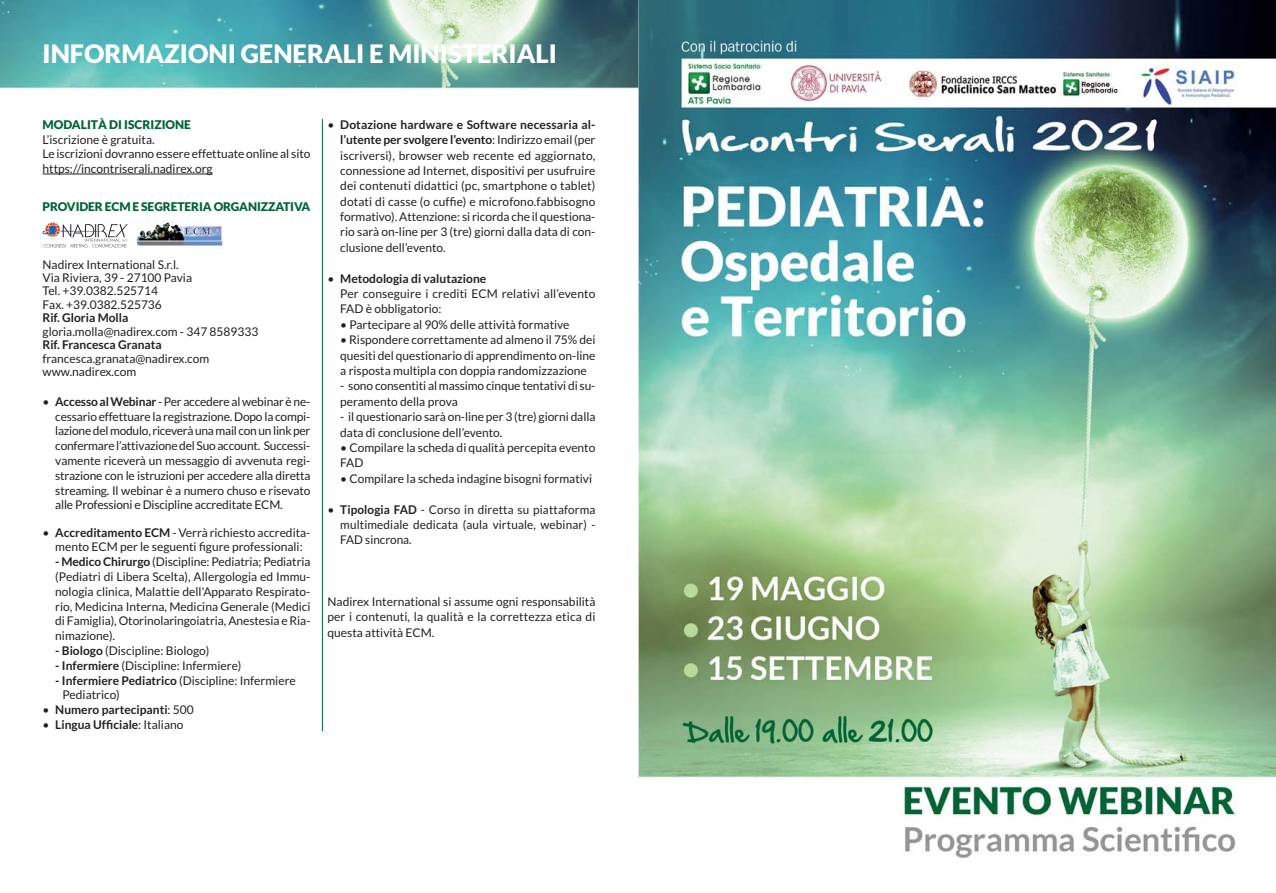
<style>
.page{position:relative;width:1276px;height:893px;background:#fff}
.page>*{position:absolute;margin:0;border:0;box-sizing:border-box;transform-origin:0 0}
.t1{font:900 25.5px "Lato";color:#fff}
.t2{font:12px/15.5px "Lato";color:#231f20}
.t3{font:700 12px "Lato";color:#231f20}
.t4{font:900 12px "Lato";letter-spacing:-.005em;color:#006436}
.s1{font-weight:700}
.s2{font-weight:400}
</style>
<div class="page">
<img style="left:0;top:0;width:1276px;height:858px">
<hr style="left:43px;top:174px;width:170px;height:1px;background:#231f20">
<svg style="left:43px;top:222px;width:85px;height:26px"></svg>
<img style="left:137px;top:221px;width:86px;height:24px">
<hr style="left:322px;top:119px;width:1px;height:612px;background:#006436">
<h1 class="t1" style="left:43px;top:44px;width:516px">INFORMAZIONI GENERALI E MINISTERIALI</h1>
<p class="t4" style="left:43px;top:120px;width:150px">MODALITÀ DI ISCRIZIONE</p>
<p class="t2" style="left:43px;top:133px;width:269px;line-height:14.9px">L’iscrizione è gratuita.<br>Le iscrizioni dovranno essere effettuate online al sito https://incontriserali.nadirex.org</p>
<p class="t4" style="left:43px;top:202px;width:269px">PROVIDER ECM E SEGRETERIA ORGANIZZATIVA</p>
<p class="t2" style="left:43px;top:258px;width:151px;line-height:13.5px">Nadirex International S.r.l.<br>Via Riviera, 39 - 27100 Pavia<br>Tel. +39.0382.525714<br>Fax. +39.0382.525736</p>
<p class="t3" style="left:43px;top:313px;width:87px">Rif. Gloria Molla</p>
<p class="t2" style="left:43px;top:325px;width:217px">gloria.molla@nadirex.com - 347 8589333</p>
<p class="t3" style="left:43px;top:340px;width:121px">Rif. Francesca Granata</p>
<p class="t2" style="left:43px;top:353px;width:168px;line-height:13.5px">francesca.granata@nadirex.com www.nadirex.com</p>
<p class="t2" style="left:55px;top:395px;width:257px;line-height:14.9px;text-align:justify;text-indent:-13px">• <span class="s1">Accesso al Webinar</span> - Per accedere al webinar è ne&shy;cessario effettuare la registrazione. Dopo la compi&shy;lazione del modulo, riceverà una mail con un link per confermare l’attivazione del Suo account. Successi&shy;vamente riceverà un messaggio di avvenuta regi&shy;strazione con le istruzioni per accedere alla diretta streaming. Il webinar è a numero chuso e risevato alle Professioni e Discipline accreditate ECM.</p>
<p class="t2" style="left:43px;top:526px;width:269px;line-height:14.9px;text-align:center">• <span class="s1">Accreditamento ECM</span> - Verrà richiesto accredita&shy;mento ECM per le seguenti figure professionali:</p>
<p class="t2" style="left:55px;top:555px;width:257px;line-height:14.9px;text-align:justify"><span class="s1">- Medico Chirurgo</span> (Discipline: Pediatria; Pediatria (Pediatri di Libera Scelta), Allergologia ed Immu&shy;nologia clinica, Malattie dell'Apparato Respirato&shy;rio, Medicina Interna, Medicina Generale (Medici di Famiglia), Otorinolaringoiatria, Anestesia e Ria&shy;nimazione).</p>
<p class="t2" style="left:55px;top:644px;width:156px"><span class="s1">- Biologo</span> (Discipline: Biologo)</p>
<p class="t2" style="left:55px;top:659px;width:188px"><span class="s1">- Infermiere</span> (Discipline: Infermiere)</p>
<p class="t2" style="left:62px;top:674px;width:235px;line-height:14.9px;text-indent:-7px"><span class="s1">- Infermiere Pediatrico</span> (Discipline: Infermiere<br>Pediatrico)</p>
<p class="t3" style="left:43px;top:705px;width:153px"><span class="s2">•</span> Numero partecipanti<span class="s2">: 500</span></p>
<p class="t3" style="left:43px;top:720px;width:142px"><span class="s2">•</span> Lingua Ufficiale<span class="s2">: Italiano</span></p>
<p class="t2" style="left:340px;top:118px;width:257px;text-align:justify;text-indent:-13px">• <span class="s1">Dotazione hardware e Software necessaria al&shy;l’utente per svolgere l’evento</span>: Indirizzo email (per iscriversi), browser web recente ed aggiornato, connessione ad Internet, dispositivi per usufruire dei contenuti didattici (pc, smartphone o tablet) dotati di casse (o cuffie) e microfono.fabbisogno formativo). Attenzione: si ricorda che il questiona&shy;rio sarà on-line per 3 (tre) giorni dalla data di con&shy;clusione dell’evento.</p>
<p class="t2" style="left:340px;top:272px;width:257px;text-indent:-13px">• <span class="s1">Metodologia di valutazione<br></span>Per conseguire i crediti ECM relativi all’evento<br>FAD è obbligatorio:</p>
<p class="t2" style="left:340px;top:318px;width:231px">• Partecipare al 90% delle attività formative</p>
<p class="t2" style="left:340px;top:333px;width:257px;text-align:justify">• Rispondere correttamente ad almeno il 75% dei quesiti del questionario di apprendimento on-line a risposta multipla con doppia randomizzazione</p>
<p class="t2" style="left:340px;top:379px;width:257px">- sono consentiti al massimo cinque tentativi di su&shy;peramento della prova</p>
<p class="t2" style="left:340px;top:410px;width:257px">- il questionario sarà on-line per 3 (tre) giorni dalla data di conclusione dell’evento.</p>
<p class="t2" style="left:340px;top:441px;width:257px">• Compilare la scheda di qualità percepita evento<br>FAD</p>
<p class="t2" style="left:340px;top:472px;width:253px">• Compilare la scheda indagine bisogni formativi</p>
<p class="t2" style="left:340px;top:502px;width:257px;text-align:justify;text-indent:-13px">• <span class="s1">Tipologia FAD</span> - Corso in diretta su piattaforma multimediale dedicata (aula virtuale, webinar) - FAD sincrona.</p>
<p class="t2" style="left:327px;top:595px;width:269px;text-align:justify">Nadirex International si assume ogni responsabilità per i contenuti, la qualità e la correttezza etica di questa attività ECM.</p>
</div>
